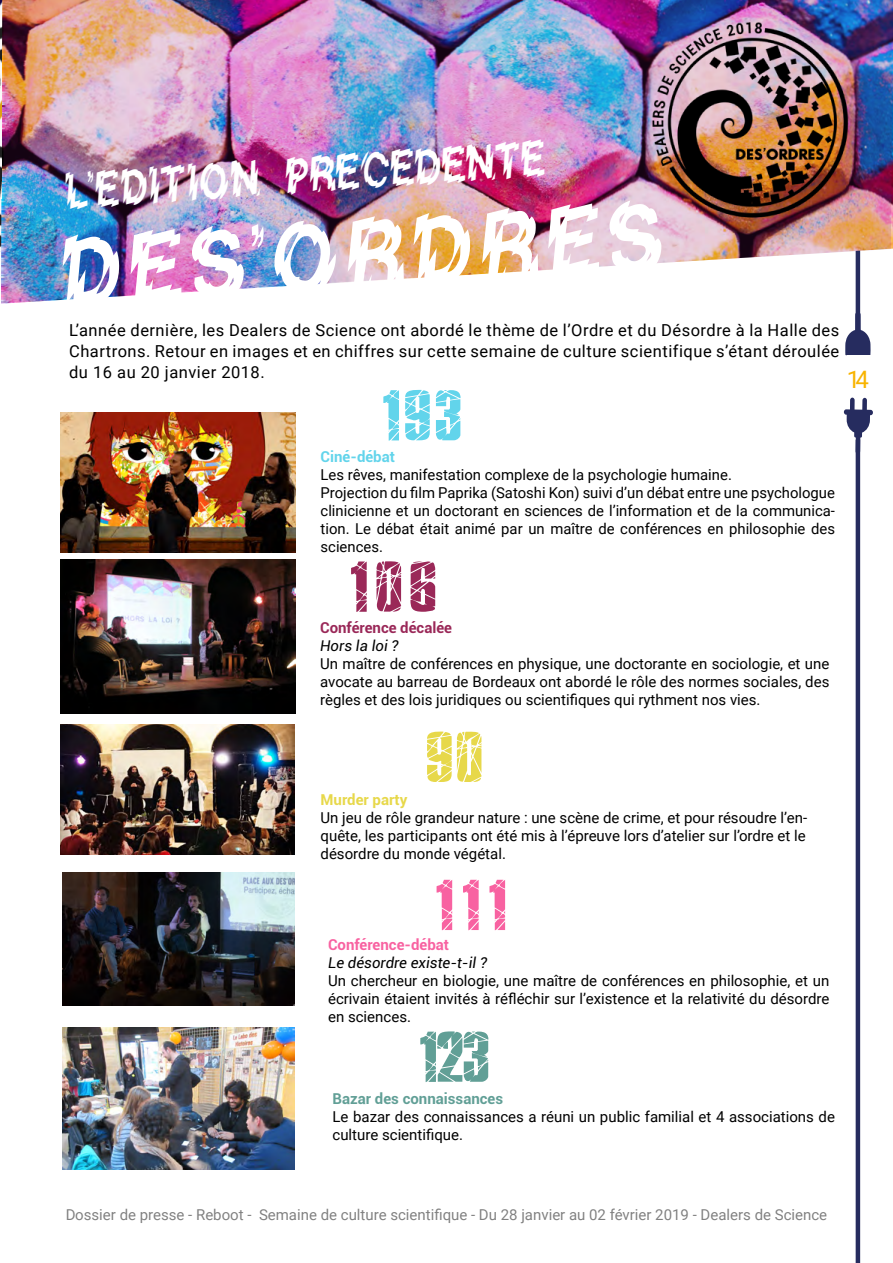
<style>
.page{position:relative;width:893px;height:1263px;background:#fff}
.page>*{position:absolute;margin:0;border:0;box-sizing:border-box;transform-origin:0 0}
.t1{font:95.4px "Glass Houses";color:#fff;scale:.94 1}
.t2{font:72px "Broken Glass";color:#f862a1;scale:1.27 1}
.t3{font:72px "Broken Glass";color:#9a2858;scale:1.27 1}
.t4{font:72px "Broken Glass";color:#62d4eb;scale:1.27 1}
.t5{font:72px "Broken Glass";color:#619f96;scale:1.27 1}
.t6{font:72px "Broken Glass";color:#e7d84a;scale:1.27 1}
.t7{font:48.6px "Glass Houses";color:#fff;scale:.83 1}
.t8{font:24px "Roboto";color:#f8b400}
.t9{font:16.5px/21px "Roboto";letter-spacing:.03em;color:#000;text-align:justify}
.t10{font:15px/18px "Roboto";color:#000;text-align:justify}
.t11{font:italic 15px "Roboto";color:#000}
.t12{font:700 15px "Roboto";color:#619f96}
.t13{font:700 15px "Roboto";color:#9a2858}
.t14{font:700 15px "Roboto";color:#f862a1}
.t15{font:700 15px "Roboto";color:#e7d84a}
.t16{font:700 15px "Roboto";color:#62d4eb}
</style>
<div class="page">
<hr style="left:856px;top:440px;width:4px;height:823px;background:#262c5f">
<hr style="left:856px;top:0;width:4px;height:343px;background:#262c5f">
<svg style="left:844px;top:398px;width:29px;height:56px"></svg>
<svg style="left:845px;top:312px;width:26px;height:44px"></svg>
<div style="left:847px;top:355px;width:26px;height:20px;background:#fff"></div>
<img style="left:3px;top:0;width:890px;height:303px">
<img style="left:61px;top:412px;width:235px;height:140px">
<img style="left:633px;top:1px;width:242px;height:243px">
<img style="left:63px;top:872px;width:232px;height:133px">
<img style="left:61px;top:725px;width:234px;height:130px">
<img style="left:61px;top:560px;width:235px;height:153px">
<img style="left:63px;top:1028px;width:232px;height:141px">
<h3 class="t7" style="left:64px;top:172px;width:582px;rotate:-4deg">L'EDITION PRECEDENTE</h3>
<h1 class="t1" style="left:58px;top:233px;width:644px;rotate:-3deg">DES’ORDRES</h1>
<p class="t9" style="left:69px;top:319px;width:772px">L’année dernière, les Dealers de Science ont abordé le thème de l’Ordre et du Désordre à la Halle des Chartrons. Retour en images et en chiffres sur cette semaine de culture scientifique s’étant déroulée du 16 au 20 janvier 2018.</p>
<h2 class="t4" style="left:380px;top:376px;width:67px">193</h2>
<p class="t16" style="left:321px;top:446px;width:76px">Ciné-débat</p>
<p class="t10" style="left:321px;top:465px;width:516px;text-align:left">Les rêves, manifestation complexe de la psychologie humaine.<br>Projection du film Paprika (Satoshi Kon) suivi d’un débat entre une psychologue clinicienne et un doctorant en sciences de l’information et de la communica&shy;tion. Le débat était animé par un maître de conférences en philosophie des sciences.</p>
<h2 class="t3" style="left:348px;top:547px;width:72px">106</h2>
<p class="t13" style="left:320px;top:617px;width:133px">Conférence décalée</p>
<p class="t11" style="left:320px;top:635px;width:80px">Hors la loi ?</p>
<p class="t10" style="left:320px;top:654px;width:511px">Un maître de conférences en physique, une doctorante en sociologie, et une avocate au barreau de Bordeaux ont abordé le rôle des normes sociales, des règles et des lois juridiques ou scientifiques qui rythment nos vies.</p>
<h2 class="t6" style="left:424px;top:717px;width:49px">90</h2>
<p class="t15" style="left:321px;top:789px;width:88px">Murder party</p>
<p class="t10" style="left:321px;top:808px;width:488px">Un jeu de rôle grandeur nature : une scène de crime, et pour résoudre l’en&shy;quête, les participants ont été mis à l’épreuve lors d’atelier sur l’ordre et le désordre du monde végétal.</p>
<h2 class="t2" style="left:434px;top:865px;width:60px">111</h2>
<p class="t14" style="left:328px;top:934px;width:122px">Conférence-débat</p>
<p class="t11" style="left:328px;top:952px;width:161px">Le désordre existe-t-il ?</p>
<p class="t10" style="left:328px;top:971px;width:503px">Un chercheur en biologie, une maître de conférences en philosophie, et un écrivain étaient invités à réfléchir sur l’existence et la relativité du désordre en sciences.</p>
<h2 class="t5" style="left:417px;top:1017px;width:59px">123</h2>
<p class="t12" style="left:333px;top:1088px;width:172px">Bazar des connaissances</p>
<p class="t10" style="left:333px;top:1107px;width:504px">Le bazar des connaissances a réuni un public familial et 4 associations de culture scientifique.</p>
<h3 class="t8" style="left:847px;top:362px;width:23px">14</h3>
<p class="t10" style="left:65px;top:1205px;width:763px">Dossier de presse - Reboot - Semaine de culture scientifique - Du 28 janvier au 02 février 2019 - Dealers de Science</p>
</div>
